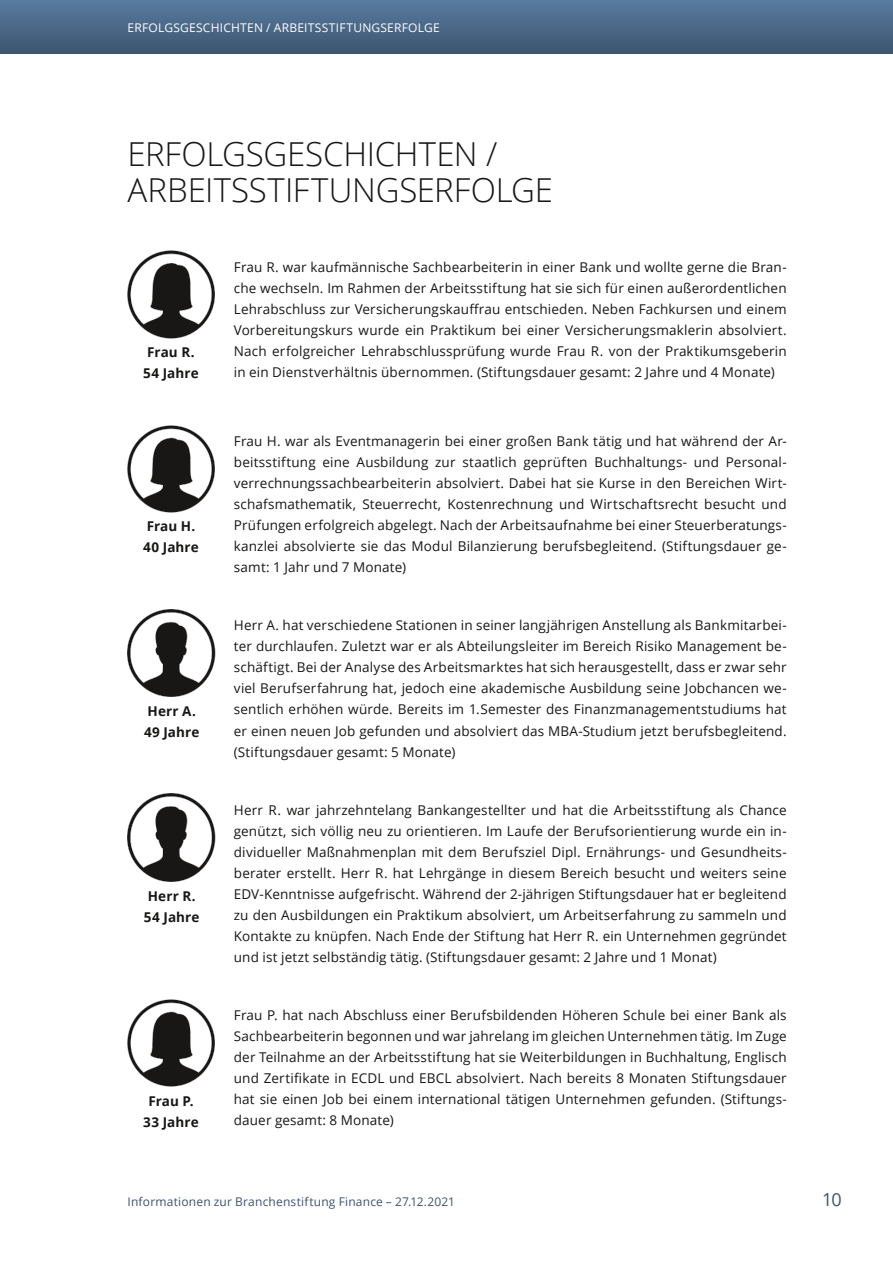
<style>
.page{position:relative;width:893px;height:1263px;background:#fff}
.page>*{position:absolute;margin:0;border:0;box-sizing:border-box;transform-origin:0 0}
.Kapitelüberschrift{font:300 33px/36px "Open Sans";letter-spacing:-.005em;color:#181716}
.t1{font:18px "Open Sans";color:#3c546e}
.Fließtext{font:13.5px/21px "Open Sans";letter-spacing:.01em;color:#181716;text-align:justify}
.Fließtext-2{font:700 13.5px "Open Sans";letter-spacing:.01em;color:#181716}
.t2{font:12px "Open Sans";letter-spacing:.015em;color:#3c546e}
.t3{font:12px "Open Sans";letter-spacing:.02em;color:#fff}
</style>
<div class="page">
<div style="left:0;top:0;width:893px;height:54px;background:linear-gradient(to bottom,#587ca0,#3d566f)"></div>
<img style="left:128px;top:251px;width:86px;height:87px">
<img style="left:128px;top:999px;width:86px;height:87px">
<img style="left:128px;top:425px;width:86px;height:87px">
<img style="left:128px;top:609px;width:88px;height:88px">
<img style="left:128px;top:794px;width:88px;height:87px">
<p class="t3" style="left:128px;top:19px;width:314px">ERFOLGSGESCHICHTEN / ARBEITSSTIFTUNGSERFOLGE</p>
<p class="Kapitelüberschrift" style="left:128px;top:135px;width:427px">ERFOLGSGESCHICHTEN /<br>ARBEITSSTIFTUNGSERFOLGE</p>
<p class="Fließtext-2" style="left:147px;top:342px;width:49px">Frau R.</p>
<p class="Fließtext-2" style="left:143px;top:363px;width:57px">54 Jahre</p>
<p class="Fließtext-2" style="left:147px;top:516px;width:50px">Frau H.</p>
<p class="Fließtext-2" style="left:143px;top:537px;width:57px">40 Jahre</p>
<p class="Fließtext-2" style="left:148px;top:702px;width:50px">Herr A.</p>
<p class="Fließtext-2" style="left:144px;top:723px;width:57px">49 Jahre</p>
<p class="Fließtext-2" style="left:148px;top:886px;width:49px">Herr R.</p>
<p class="Fließtext-2" style="left:144px;top:907px;width:57px">54 Jahre</p>
<p class="Fließtext-2" style="left:148px;top:1091px;width:47px">Frau P.</p>
<p class="Fließtext-2" style="left:143px;top:1112px;width:57px">33 Jahre</p>
<p class="Fließtext" style="left:234px;top:256px;width:554px">Frau R. war kaufmännische Sachbearbeiterin in einer Bank und wollte gerne die Bran&shy;che wechseln. Im Rahmen der Arbeitsstiftung hat sie sich für einen außerordentlichen Lehrabschluss zur Versicherungskauffrau entschieden. Neben Fachkursen und einem Vorbereitungskurs wurde ein Praktikum bei einer Versicherungsmaklerin absolviert.<br>Nach erfolgreicher Lehrabschlussprüfung wurde Frau R. von der Praktikumsgeberin in ein Dienstverhältnis übernommen. (Stiftungsdauer gesamt: 2 Jahre und 4 Monate)</p>
<p class="Fließtext" style="left:234px;top:430px;width:554px">Frau H. war als Eventmanagerin bei einer großen Bank tätig und hat während der Ar&shy;beitsstiftung eine Ausbildung zur staatlich geprüften Buchhaltungs- und Personal&shy;verrechnungssachbearbeiterin absolviert. Dabei hat sie Kurse in den Bereichen Wirt&shy;schafsmathematik, Steuerrecht, Kostenrechnung und Wirtschaftsrecht besucht und Prüfungen erfolgreich abgelegt. Nach der Arbeitsaufnahme bei einer Steuerberatungs&shy;kanzlei absolvierte sie das Modul Bilanzierung berufsbegleitend. (Stiftungsdauer ge&shy;samt: 1 Jahr und 7 Monate)</p>
<p class="Fließtext" style="left:234px;top:615px;width:554px">Herr A. hat verschiedene Stationen in seiner langjährigen Anstellung als Bankmitarbei&shy;ter durchlaufen. Zuletzt war er als Abteilungsleiter im Bereich Risiko Management be&shy;schäftigt. Bei der Analyse des Arbeitsmarktes hat sich herausgestellt, dass er zwar sehr viel Berufserfahrung hat, jedoch eine akademische Ausbildung seine Jobchancen we&shy;sentlich erhöhen würde. Bereits im 1.Semester des Finanzmanagementstudiums hat er einen neuen Job gefunden und absolviert das MBA-Studium jetzt berufsbegleitend. (Stiftungsdauer gesamt: 5 Monate)</p>
<p class="Fließtext" style="left:234px;top:799px;width:554px">Herr R. war jahrzehntelang Bankangestellter und hat die Arbeitsstiftung als Chance genützt, sich völlig neu zu orientieren. Im Laufe der Berufsorientierung wurde ein in&shy;dividueller Maßnahmenplan mit dem Berufsziel Dipl. Ernährungs- und Gesundheits&shy;berater erstellt. Herr R. hat Lehrgänge in diesem Bereich besucht und weiters seine EDV-Kenntnisse aufgefrischt. Während der 2-jährigen Stiftungsdauer hat er begleitend zu den Ausbildungen ein Praktikum absolviert, um Arbeitserfahrung zu sammeln und Kontakte zu knüpfen. Nach Ende der Stiftung hat Herr R. ein Unternehmen gegründet und ist jetzt selbständig tätig. (Stiftungsdauer gesamt: 2 Jahre und 1 Monat)</p>
<p class="Fließtext" style="left:234px;top:1004px;width:554px">Frau P. hat nach Abschluss einer Berufsbildenden Höheren Schule bei einer Bank als Sachbearbeiterin begonnen und war jahrelang im gleichen Unternehmen tätig. Im Zuge der Teilnahme an der Arbeitsstiftung hat sie Weiterbildungen in Buchhaltung, Englisch und Zertifikate in ECDL und EBCL absolviert. Nach bereits 8 Monaten Stiftungsdauer hat sie einen Job bei einem international tätigen Unternehmen gefunden. (Stiftungs&shy;dauer gesamt: 8 Monate)</p>
<p class="t2" style="left:128px;top:1193px;width:329px">Informationen zur Branchenstiftung Finance – 27.12.2021</p>
<h2 class="t1" style="left:822px;top:1187px;width:21px">10</h2>
</div>
